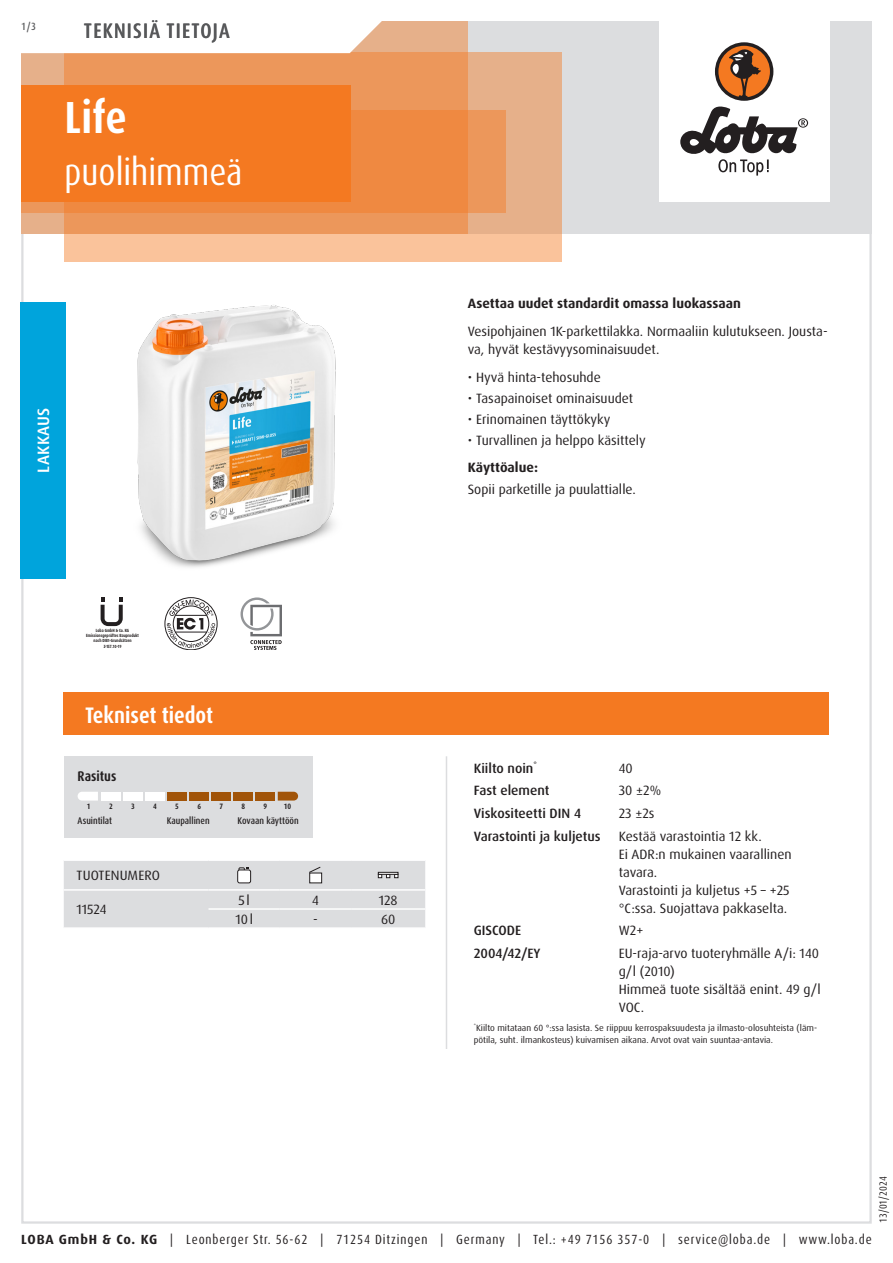
<style>
.page{position:relative;width:893px;height:1263px;background:#fff}
.page>*{position:absolute;margin:0;border:0;box-sizing:border-box;transform-origin:0 0}
.Produktname_weiss{font:700 condensed 45px "Dax Pro";color:#fff}
.Variante_weiss{font:condensed 37.5px "Dax Pro";color:#fff}
.Abschnitt{font:700 condensed 22.5px "Dax Pro";color:#fff}
.TI{font:500 condensed 21px "Dax Pro";letter-spacing:.06em;color:#57585a}
.Produktart_Versiegelung{font:500 16.5px "Dax Pro";letter-spacing:.01em;color:#fff}
.skala_name{font:700 condensed 14.1px "Dax Pro";color:#231f20}
.Text{font:13.5px/18px "Dax Pro";color:#231f20}
.Text_ohne_Silbentrennung{font:13.5px/18px "Dax Pro";color:#231f20}
.Text_Medium{font:500 13.5px "Dax Pro";color:#231f20}
.Text_Bold{font:700 13.5px "Dax Pro";color:#231f20}
.Text_zentriert{font:13.5px "Dax Pro";color:#231f20}
.Text_Großbuchstaben{font:13.5px "Dax Pro";letter-spacing:.01em;color:#231f20}
.t1{font:condensed 13.35px "Dax Pro";letter-spacing:.065em;color:#231f20}
.t2{font:condensed 10.5px "Dax Pro";color:#231f20}
.t3{font:500 condensed 10.5px "Dax Pro";color:#57585a}
.skala_desc_right{font:500 condensed 9.75px "Dax Pro";color:#231f20}
.skala_desc_middle{font:500 condensed 9.75px "Dax Pro";color:#231f20}
.skala_desc_left{font:500 condensed 9.75px "Dax Pro";color:#231f20}
.Footnote{font:9px/12px "Dax Pro";color:#231f20}
.skala_number{font:700 condensed 7.8px "Dax Pro";color:#231f20}
.t4{font:700 4.5px/5.2px "Dax Pro";color:#231f20;text-align:center;scale:.82 1}
.s1{font-weight:700;font-stretch:normal}
</style>
<div class="page">
<hr style="left:446px;top:756px;width:1px;height:293px;background:#dcdddf">
<svg style="left:64px;top:861px;width:361px;height:67px;background:#dcdddf"></svg>
<div style="left:378px;top:872px;width:20px;height:3px;border:1px solid #231f20"></div>
<div style="left:64px;top:756px;width:249px;height:82px;background:#dcdddf"></div>
<svg style="left:78px;top:792px;width:20px;height:8px"></svg>
<div style="left:101px;top:792px;width:20px;height:8px;background:#fff"></div>
<div style="left:123px;top:792px;width:20px;height:8px;background:#fff"></div>
<div style="left:145px;top:792px;width:20px;height:8px;background:#fff"></div>
<div style="left:167px;top:792px;width:20px;height:8px;background:#a15409"></div>
<div style="left:189px;top:792px;width:20px;height:8px;background:#a15409"></div>
<div style="left:212px;top:792px;width:19px;height:8px;background:#a15409"></div>
<div style="left:234px;top:792px;width:19px;height:8px;background:#a15409"></div>
<div style="left:256px;top:792px;width:19px;height:8px;background:#a15409"></div>
<svg style="left:278px;top:792px;width:20px;height:8px"></svg>
<div style="left:64px;top:692px;width:765px;height:43px;background:#f47921"></div>
<svg style="left:101px;top:597px;width:22px;height:29px"></svg>
<svg style="left:165px;top:597px;width:52px;height:53px"></svg>
<svg style="left:241px;top:597px;width:41px;height:53px"></svg>
<img style="left:137px;top:305px;width:199px;height:263px">
<div style="left:20px;top:302px;width:46px;height:276px;background:#00a4dc"></div>
<div style="left:21px;top:21px;width:851px;height:213px;background:#dcdddf"></div>
<div style="left:659px;top:0;width:170px;height:202px;background:#fff"></div>
<svg style="left:680px;top:106px;width:128px;height:70px"></svg>
<div style="left:715px;top:42px;width:58px;height:59px;background:#231f20;border-radius:50%"></div>
<svg style="left:718px;top:45px;width:52px;height:52px"></svg>
<div style="left:64px;top:52px;width:497px;height:209px;background:linear-gradient(to right,#fec79f,#efb992)"></div>
<div style="left:21px;top:111px;width:485px;height:102px;background:#ec975b"></div>
<svg style="left:21px;top:21px;width:447px;height:213px;background:#ec9355"></svg>
<svg style="left:21px;top:21px;width:411px;height:34px;background:#faede4"></svg>
<div style="left:21px;top:85px;width:330px;height:117px;background:#f47921"></div>
<p class="t3" style="left:21px;top:19px;width:16px">1/3</p>
<p class="TI" style="left:84px;top:17px;width:147px">TEKNISIÄ TIETOJA</p>
<p class="Produktname_weiss" style="left:65px;top:89px;width:64px">Life</p>
<p class="Variante_weiss" style="left:65px;top:148px;width:179px">puolihimmeä</p>
<p class="Produktart_Versiegelung" style="left:33px;top:473px;width:66px;rotate:-90deg">LAKKAUS</p>
<p class="t4" style="left:86px;top:628px;width:66px">Loba GmbH &amp; Co. KG<br>Emissionsgeprüftes Bauprodukt nach DIBt-Grundsätzen<br>Z-157.10-19</p>
<p class="Abschnitt" style="left:85px;top:700px;width:130px">Tekniset tiedot</p>
<p class="skala_name" style="left:78px;top:767px;width:40px">Rasitus</p>
<p class="skala_number" style="left:87px;top:802px;width:5px">1</p>
<p class="skala_number" style="left:109px;top:802px;width:5px">2</p>
<p class="skala_number" style="left:131px;top:802px;width:5px">3</p>
<p class="skala_number" style="left:153px;top:802px;width:5px">4</p>
<p class="skala_number" style="left:175px;top:802px;width:5px">5</p>
<p class="skala_number" style="left:197px;top:802px;width:5px">6</p>
<p class="skala_number" style="left:219px;top:802px;width:5px">7</p>
<p class="skala_number" style="left:241px;top:802px;width:5px">8</p>
<p class="skala_number" style="left:264px;top:802px;width:5px">9</p>
<p class="skala_number" style="left:284px;top:802px;width:9px">10</p>
<p class="skala_desc_left" style="left:78px;top:815px;width:36px">Asuintilat</p>
<p class="skala_desc_middle" style="left:167px;top:815px;width:44px">Kaupallinen</p>
<p class="skala_desc_right" style="left:238px;top:815px;width:63px">Kovaan käyttöön</p>
<p class="Text_Großbuchstaben" style="left:77px;top:867px;width:85px">TUOTENUMERO</p>
<p class="Text" style="left:77px;top:901px;width:32px">11524</p>
<p class="Text_zentriert" style="left:238px;top:891px;width:13px">5l</p>
<p class="Text_zentriert" style="left:312px;top:891px;width:8px">4</p>
<p class="Text_zentriert" style="left:379px;top:891px;width:20px">128</p>
<p class="Text_zentriert" style="left:235px;top:910px;width:19px">10l</p>
<p class="Text_zentriert" style="left:313px;top:910px;width:6px">-</p>
<p class="Text_zentriert" style="left:381px;top:910px;width:16px">60</p>
<p class="Text_Bold" style="left:468px;top:295px;width:275px">Asettaa uudet standardit omassa luokassaan</p>
<p class="Text" style="left:468px;top:323px;width:361px">Vesipohjainen 1K-parkettilakka. Normaaliin kulutukseen. Jousta&shy;va, hyvät kestävyysominaisuudet.</p>
<p class="Text" style="left:468px;top:368px;width:135px">• Hyvä hinta-tehosuhde</p>
<p class="Text" style="left:468px;top:389px;width:167px">• Tasapainoiset ominaisuudet</p>
<p class="Text" style="left:468px;top:410px;width:144px">• Erinomainen täyttökyky</p>
<p class="Text" style="left:468px;top:431px;width:179px">• Turvallinen ja helppo käsittely</p>
<p class="Text_Bold" style="left:468px;top:459px;width:72px">Käyttöalue:</p>
<p class="Text" style="left:468px;top:480px;width:170px">Sopii parketille ja puulattialle.</p>
<p class="Text_Medium" style="left:474px;top:759px;width:65px">Kiilto noin<sup>*</sup></p>
<p class="Text_ohne_Silbentrennung" style="left:619px;top:759px;width:16px">40</p>
<p class="Text_Medium" style="left:474px;top:782px;width:77px">Fast element</p>
<p class="Text_ohne_Silbentrennung" style="left:619px;top:782px;width:44px">30 ±2%</p>
<p class="Text_Medium" style="left:474px;top:805px;width:109px">Viskositeetti DIN 4</p>
<p class="Text_ohne_Silbentrennung" style="left:619px;top:804px;width:37px">23 ±2s</p>
<p class="Text_Medium" style="left:474px;top:827px;width:128px">Varastointi ja kuljetus</p>
<p class="Text_ohne_Silbentrennung" style="left:619px;top:827px;width:145px">Kestää varastointia 12 kk.</p>
<p class="Text_ohne_Silbentrennung" style="left:619px;top:845px;width:174px">Ei ADR:n mukainen vaarallinen tavara.</p>
<p class="Text_ohne_Silbentrennung" style="left:619px;top:881px;width:172px">Varastointi ja kuljetus +5 – +25 °C:ssa. Suojattava pakkaselta.</p>
<p class="Text_Medium" style="left:474px;top:922px;width:49px">GISCODE</p>
<p class="Text_ohne_Silbentrennung" style="left:619px;top:922px;width:26px">W2+</p>
<p class="Text_Medium" style="left:474px;top:944px;width:68px">2004/42/EY</p>
<p class="Text_ohne_Silbentrennung" style="left:619px;top:944px;width:202px">EU-raja-arvo tuoteryhmälle A/i: 140 g/l (2010)</p>
<p class="Text_ohne_Silbentrennung" style="left:619px;top:980px;width:204px">Himmeä tuote sisältää enint. 49 g/l<br>VOC.</p>
<p class="Footnote" style="left:474px;top:1022px;width:345px"><sup>*</sup>Kiilto mitataan 60 °:ssa lasista. Se riippuu kerrospaksuudesta ja ilmasto-olosuhteista (läm&shy;pötila, suht. ilmankosteus) kuivamisen aikana. Arvot ovat vain suuntaa-antavia.</p>
<p class="t2" style="left:876px;top:1222px;width:48px;rotate:-90deg">13/01/2024</p>
<p class="t1" style="left:21px;top:1230px;width:852px"><span class="s1">LOBA GmbH &amp; Co. KG</span> | Leonberger Str. 56-62 | 71254 Ditzingen | Germany | Tel.: +49 7156 357-0 | service@loba.de | www.loba.de</p>
</div>
